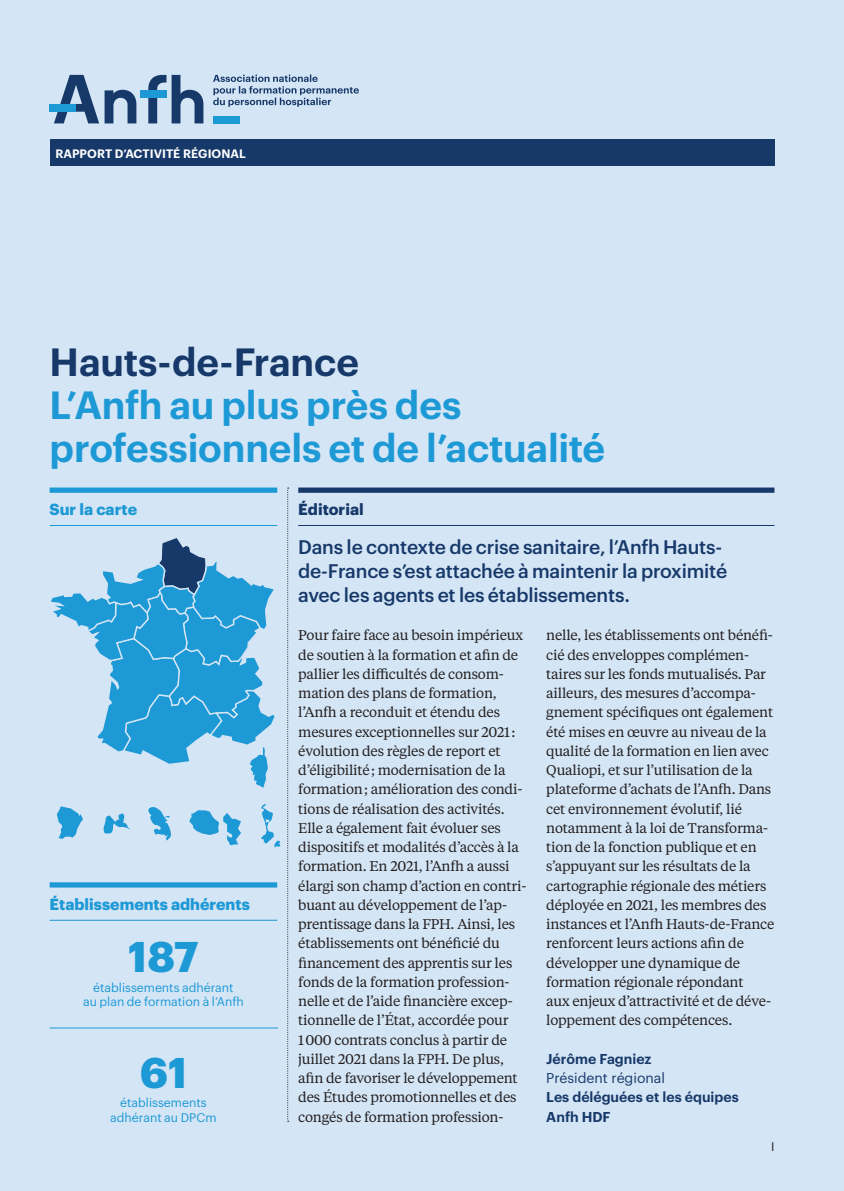
<style>
.page{position:relative;width:844px;height:1191px;background:#fff}
.page>*{position:absolute;margin:0;border:0;box-sizing:border-box;transform-origin:0 0}
.RA_Regionaux_Chiffre{font:700 42px "Graphik";color:#1d99d6}
.RA_regionaux_Titre_2{font:600 38.5px/43.4px "Graphik";letter-spacing:-.005em;color:#1d99d6}
.RA_regionaux_Titre_2-2{font:600 38.5px "Graphik";letter-spacing:-.005em;color:#17396a}
.RA_regionaux_chapo_2{font:500 19.25px/24.2px "Graphik";letter-spacing:-.01em;color:#17396a}
.RA_regionaux_Rubriqu{font:700 15.75px "Graphik";color:#1d99d6}
.RA_regionaux_Rubriqu-2{font:700 15.75px "Graphik";color:#17396a}
.RA_Regionaux_Texte_c{font:14px/19.2px "Tiempos Text";letter-spacing:-.015em;color:#231f20}
.RA_Regionaux_Signatu{font:600 14px/19.2px "Graphik";color:#17396a}
.RA_Regionaux_Signatu-2{font:14px "Graphik";color:#17396a}
.RA_Regionaux_Chiffre-2{font:12.25px/14.3px "Graphik";color:#1d99d6;text-align:center}
.t1{font:12.25px "Graphik";color:#231f20}
.t2{font:600 11.9px "Graphik";letter-spacing:.005em;color:#fff}
</style>
<div class="page">
<div style="left:0;top:0;width:843px;height:1191px;background:#d4e5f5"></div>
<svg style="left:54px;top:75px;width:82px;height:48px"></svg>
<svg style="left:148px;top:75px;width:55px;height:48px"></svg>
<div style="left:140px;top:90px;width:26px;height:8px;background:#1d99d6"></div>
<div style="left:213px;top:116px;width:26px;height:7px;background:#1d99d6"></div>
<div style="left:50px;top:104px;width:26px;height:8px;background:#1d99d6"></div>
<svg style="left:213px;top:74px;width:146px;height:33px"></svg>
<div style="left:50px;top:139px;width:724px;height:27px;background:#17396a"></div>
<svg style="left:287px;top:487px;width:2px;height:634px"></svg>
<hr style="left:50px;top:1027px;width:228px;height:1px;background:#1d99d6">
<svg style="left:51px;top:538px;width:224px;height:250px"></svg>
<svg style="left:189px;top:810px;width:52px;height:36px"></svg>
<svg style="left:57px;top:806px;width:26px;height:33px"></svg>
<svg style="left:148px;top:807px;width:23px;height:33px"></svg>
<svg style="left:103px;top:813px;width:27px;height:20px"></svg>
<svg style="left:261px;top:804px;width:19px;height:43px"></svg>
<div style="left:50px;top:487px;width:227px;height:6px;background:#1d99d6"></div>
<hr style="left:50px;top:525px;width:227px;height:1px;background:#1d99d6">
<div style="left:298px;top:487px;width:476px;height:6px;background:#17396a"></div>
<hr style="left:298px;top:525px;width:476px;height:1px;background:#17396a">
<div style="left:50px;top:882px;width:227px;height:5px;background:#1d99d6"></div>
<hr style="left:50px;top:919px;width:227px;height:1px;background:#1d99d6">
<p class="t2" style="left:55px;top:144px;width:192px">RAPPORT D’ACTIVITÉ RÉGIONAL</p>
<p class="RA_regionaux_Titre_2-2" style="left:50px;top:332px;width:311px">Hauts-de-France</p>
<p class="RA_regionaux_Titre_2" style="left:50px;top:380px;width:557px">L’Anfh au plus près des professionnels et de l’actualité</p>
<p class="RA_regionaux_Rubriqu" style="left:50px;top:497px;width:89px">Sur la carte</p>
<p class="RA_regionaux_Rubriqu-2" style="left:298px;top:497px;width:67px">Éditorial</p>
<p class="RA_regionaux_Rubriqu" style="left:50px;top:892px;width:202px">Établissements adhérents</p>
<p class="RA_Regionaux_Chiffre" style="left:128px;top:924px;width:72px">187</p>
<p class="RA_Regionaux_Chiffre-2" style="left:83px;top:979px;width:162px">établissements adhérant<br>au plan de formation à l’Anfh</p>
<p class="RA_Regionaux_Chiffre" style="left:140px;top:1040px;width:49px">61</p>
<p class="RA_Regionaux_Chiffre-2" style="left:110px;top:1094px;width:108px">établissements adhérant au DPCm</p>
<p class="RA_regionaux_chapo_2" style="left:298px;top:533px;width:430px">Dans le contexte de crise sanitaire, l’Anfh Hauts&shy;de-France s’est attachée à maintenir la proximité avec les agents et les établissements.</p>
<p class="RA_Regionaux_Texte_c" style="left:298px;top:625px;width:229px">Pour faire face au besoin impérieux de soutien à la formation et afin de pallier les difficultés de consom&shy;mation des plans de formation, l’Anfh a reconduit et étendu des mesures exceptionnelles sur 2021: évolution des règles de report et d’éligibilité; modernisation de la formation; amélioration des condi&shy;tions de réalisation des activités.<br>Elle a également fait évoluer ses dispositifs et modalités d’accès à la formation. En 2021, l’Anfh a aussi élargi son champ d’action en contri&shy;buant au développement de l’ap&shy;prentissage dans la FPH. Ainsi, les établissements ont bénéficié du financement des apprentis sur les fonds de la formation profession&shy;nelle et de l’aide financière excep&shy;tionnelle de l’État, accordée pour 1000 contrats conclus à partir de juillet 2021 dans la FPH. De plus, afin de favoriser le développement des Études promotionnelles et des congés de formation profession-</p>
<p class="RA_Regionaux_Texte_c" style="left:546px;top:625px;width:230px">nelle, les établissements ont bénéfi&shy;cié des enveloppes complémen&shy;taires sur les fonds mutualisés. Par ailleurs, des mesures d’accompa&shy;gnement spécifiques ont également été mises en œuvre au niveau de la qualité de la formation en lien avec Qualiopi, et sur l’utilisation de la plateforme d’achats de l’Anfh. Dans cet environnement évolutif, lié notamment à la loi de Transforma&shy;tion de la fonction publique et en s’appuyant sur les résultats de la cartographie régionale des métiers déployée en 2021, les membres des instances et l’Anfh Hauts-de-France renforcent leurs actions afin de développer une dynamique de formation régionale répondant<br>aux enjeux d’attractivité et de déve&shy;loppement des compétences.</p>
<p class="RA_Regionaux_Signatu" style="left:546px;top:1048px;width:107px">Jérôme Fagniez</p>
<p class="RA_Regionaux_Signatu-2" style="left:546px;top:1067px;width:120px">Président régional</p>
<p class="RA_Regionaux_Signatu" style="left:546px;top:1086px;width:194px">Les déléguées et les équipes<br>Anfh HDF</p>
<p class="t1" style="left:770px;top:1137px;width:5px">I</p>
</div>
